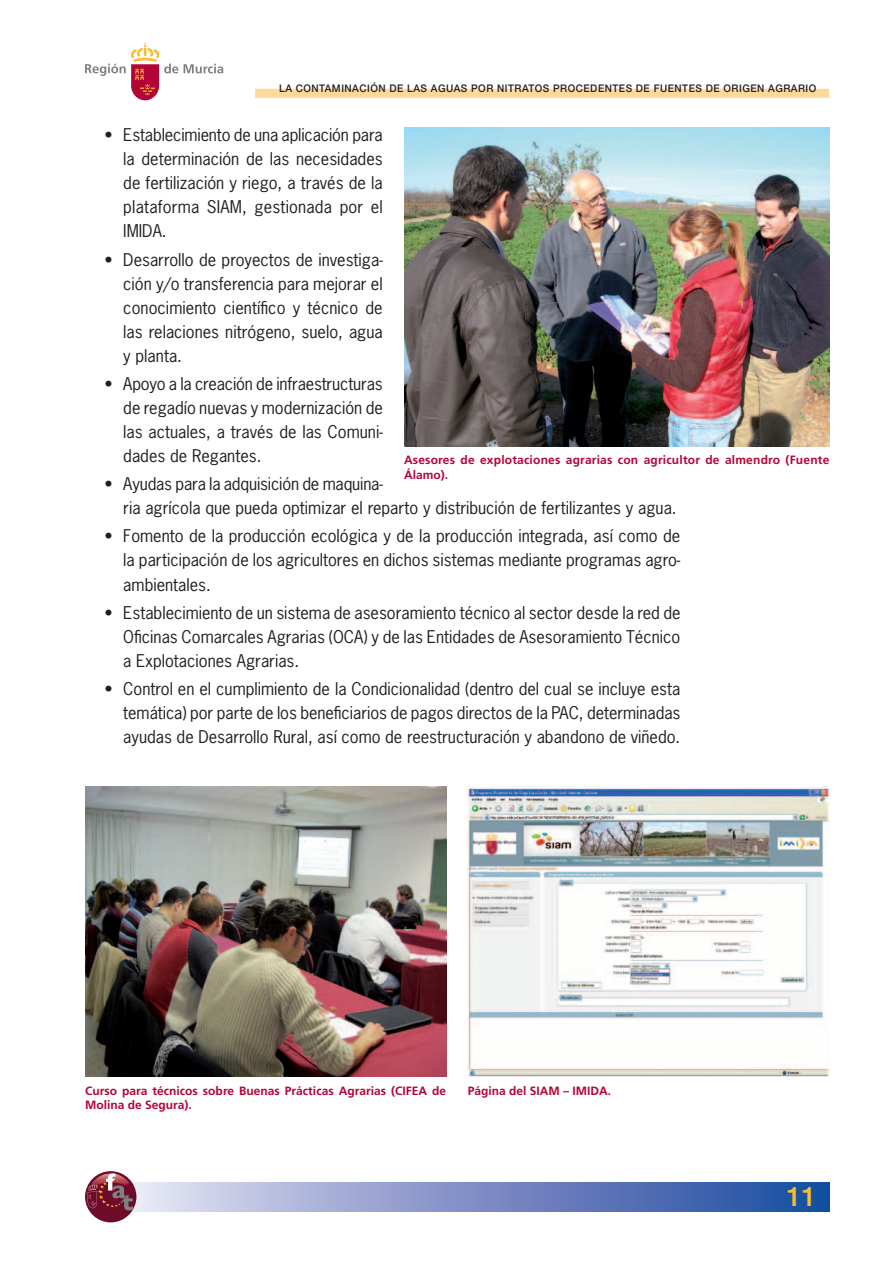
<style>
.page{position:relative;width:893px;height:1263px;background:#fff}
.page>*{position:absolute;margin:0;border:0;box-sizing:border-box;transform-origin:0 0}
.t1{font:500 27px "Helvetica Neue";color:#fdbb2e}
.t2{font:16.5px/24px "News Gothic";color:#231f20;text-align:justify}
.t3{font:700 12px/14.4px "Frutiger";color:#b30437}
.t4{font:500 10.5px "Helvetica Neue";letter-spacing:.05em;color:#231f20;scale:.95 1}
</style>
<div class="page">
<div style="left:106px;top:1182px;width:723px;height:30px;background:linear-gradient(to right,#ede4f3,#17459e)"></div>
<div style="left:255px;top:89px;width:574px;height:9px;background:#fed998"></div>
<svg style="left:184px;top:64px;width:39px;height:9px"></svg>
<svg style="left:85px;top:43px;width:93px;height:57px"></svg>
<div style="left:85px;top:1171px;width:51px;height:51px;background:#6e0b29;border-radius:50%"></div>
<svg style="left:87px;top:1173px;width:46px;height:37px"></svg>
<img style="left:404px;top:128px;width:425px;height:318px">
<img style="left:85px;top:787px;width:361px;height:290px">
<img style="left:468px;top:787px;width:361px;height:290px">
<p class="t4" style="left:279px;top:82px;width:567px">LA CONTAMINACIÓN DE LAS AGUAS POR NITRATOS PROCEDENTES DE FUENTES DE ORIGEN AGRARIO</p>
<p class="t2" style="left:123px;top:123px;width:261px;text-indent:-19px">• Establecimiento de una aplicación para la determinación de las necesidades de fertilización y riego, a través de la plataforma SIAM, gestionada por el IMIDA.</p>
<p class="t2" style="left:123px;top:247px;width:261px;text-indent:-19px">• Desarrollo de proyectos de investiga&shy;ción y/o transferencia para mejorar el conocimiento científico y técnico de las relaciones nitrógeno, suelo, agua y planta.</p>
<p class="t2" style="left:123px;top:371px;width:261px;text-indent:-19px">• Apoyo a la creación de infraestructuras de regadío nuevas y modernización de las actuales, a través de las Comuni&shy;dades de Regantes.</p>
<p class="t2" style="left:123px;top:471px;width:555px;text-indent:-19px">• Ayudas para la adquisición de maquina-<br>ria agrícola que pueda optimizar el reparto y distribución de fertilizantes y agua.</p>
<p class="t2" style="left:123px;top:524px;width:559px;text-indent:-19px">• Fomento de la producción ecológica y de la producción integrada, así como de la participación de los agricultores en dichos sistemas mediante programas agro&shy;ambientales.</p>
<p class="t2" style="left:123px;top:600px;width:559px;text-indent:-19px">• Establecimiento de un sistema de asesoramiento técnico al sector desde la red de Oficinas Comarcales Agrarias (OCA) y de las Entidades de Asesoramiento Técnico a Explotaciones Agrarias.</p>
<p class="t2" style="left:123px;top:676px;width:559px;text-indent:-19px">• Control en el cumplimiento de la Condicionalidad (dentro del cual se incluye esta temática) por parte de los beneficiarios de pagos directos de la PAC, determinadas ayudas de Desarrollo Rural, así como de reestructuración y abandono de viñedo.</p>
<p class="t3" style="left:404px;top:453px;width:427px">Asesores de explotaciones agrarias con agricultor de almendro (Fuente<br>Álamo).</p>
<p class="t3" style="left:85px;top:1083px;width:363px">Curso para técnicos sobre Buenas Prácticas Agrarias (CIFEA de<br>Molina de Segura).</p>
<p class="t3" style="left:468px;top:1083px;width:145px">Página del SIAM – IMIDA.</p>
<h1 class="t1" style="left:786px;top:1180px;width:32px">11</h1>
</div>
